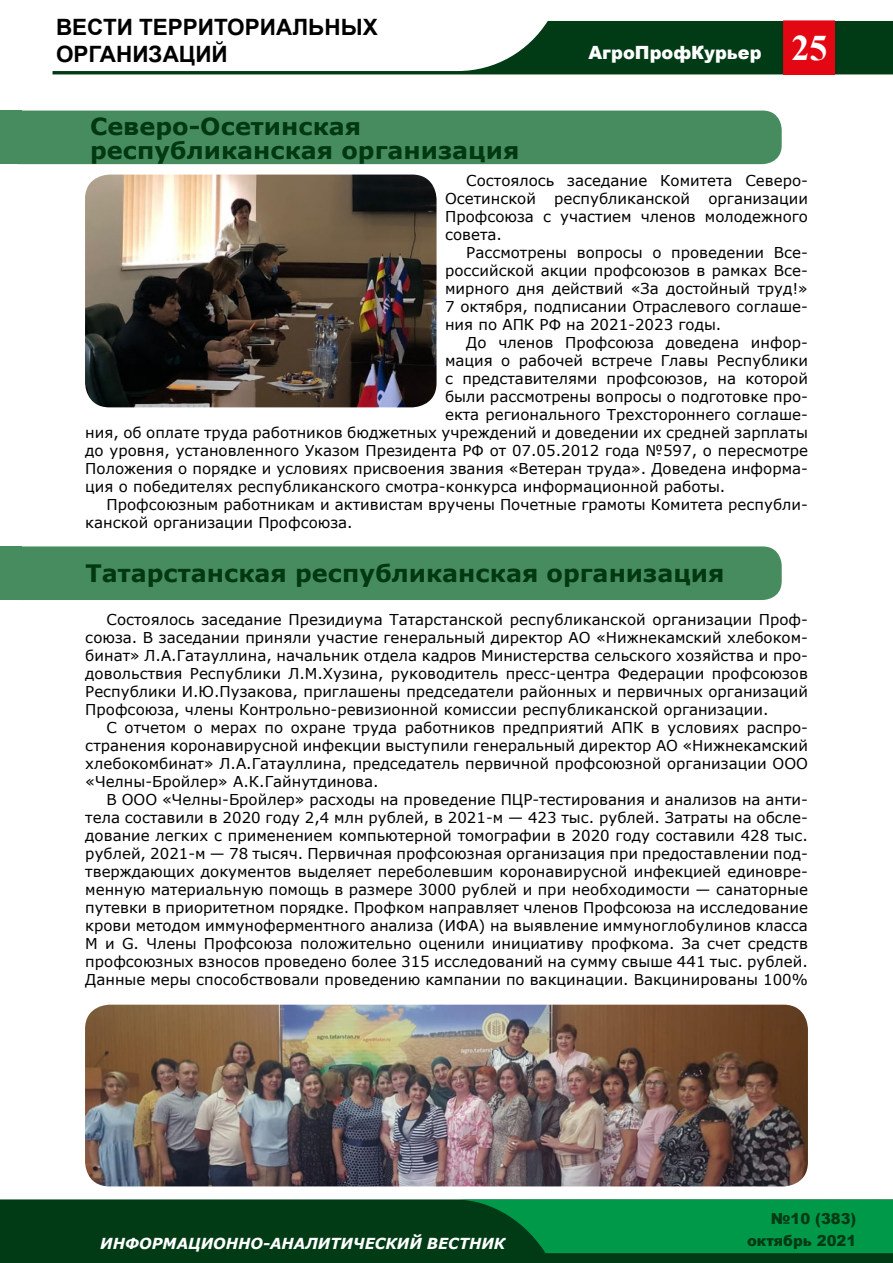
<style>
.page{position:relative;width:893px;height:1263px;background:#fff}
.page>*{position:absolute;margin:0;border:0;box-sizing:border-box;transform-origin:0 0}
.t1{font:700 36px "Times New Roman";color:#fff}
.t2{font:700 24px "Verdana";color:#003812}
.t3{font:700 23.55px/24px "Verdana";color:#003812}
.t4{font:700 22.5px/27px "Arial";color:#000}
.t5{font:900 18.15px "Arial";color:#fff}
.t6{font:italic 700 15.15px "Verdana";color:#fff}
.t7{font:900 15.15px/21.5px "Arial";color:#003b15;text-align:right}
.t8{font:15px/18px "Verdana";color:#000;text-align:justify}
</style>
<div class="page">
<svg style="left:53px;top:21px;width:840px;height:53px"></svg>
<div style="left:784px;top:21px;width:50px;height:53px;background:#e30613"></div>
<div style="left:783px;top:21px;width:52px;height:54px;border:1px solid #e30613"></div>
<div style="left:0;top:1199px;width:893px;height:64px;background:#003b15"></div>
<svg style="left:455px;top:1199px;width:438px;height:54px;background:#018b42"></svg>
<div style="left:0;top:111px;width:22px;height:53px;background:#478c5e"></div>
<div style="left:0;top:111px;width:782px;height:53px;background:#478c5e;border-radius:19px"></div>
<div style="left:0;top:546px;width:22px;height:54px;background:#478c5e"></div>
<div style="left:0;top:546px;width:782px;height:54px;background:#478c5e;border-radius:19px"></div>
<img style="left:85px;top:175px;width:352px;height:232px">
<img style="left:85px;top:1005px;width:723px;height:181px">
<h3 class="t4" style="left:56px;top:14px;width:323px">ВЕСТИ ТЕРРИТОРИАЛЬНЫХ<br>ОРГАНИЗАЦИЙ</h3>
<h3 class="t3" style="left:90px;top:113px;width:431px">Северо-Осетинская республиканская организация</h3>
<p class="t5" style="left:588px;top:39px;width:175px">АгроПрофКурьер</p>
<h1 class="t1" style="left:791px;top:22px;width:37px">25</h1>
<p class="t8" style="left:445px;top:171px;width:364px;text-indent:21px">Состоялось заседание Комитета Северо-Осетинской республиканской организации Профсоюза с участием членов молодежного совета.</p>
<p class="t8" style="left:445px;top:243px;width:364px;text-indent:21px">Рассмотрены вопросы о проведении Все&shy;российской акции профсоюзов в рамках Все&shy;мирного дня действий «За достойный труд!» 7 октября, подписании Отраслевого соглаше&shy;ния по АПК РФ на 2021-2023 годы.</p>
<p class="t8" style="left:466px;top:333px;width:343px">До членов Профсоюза доведена инфор-</p>
<p class="t8" style="left:445px;top:351px;width:364px">мация о рабочей встрече Главы Республики</p>
<p class="t8" style="left:445px;top:369px;width:364px">с представителями профсоюзов, на которой</p>
<p class="t8" style="left:445px;top:387px;width:364px">были рассмотрены вопросы о подготовке про-</p>
<p class="t8" style="left:445px;top:405px;width:364px">екта регионального Трехстороннего соглаше-</p>
<p class="t8" style="left:85px;top:423px;width:724px">ния, об оплате труда работников бюджетных учреждений и доведении их средней зарплаты</p>
<p class="t8" style="left:85px;top:441px;width:724px">до уровня, установленного Указом Президента РФ от 07.05.2012 года №597, о пересмотре</p>
<p class="t8" style="left:85px;top:459px;width:724px">Положения о порядке и условиях присвоения звания «Ветеран труда». Доведена информа-</p>
<p class="t8" style="left:85px;top:477px;width:642px">ция о победителях республиканского смотра-конкурса информационной работы.</p>
<p class="t8" style="left:107px;top:495px;width:703px">Профсоюзным работникам и активистам вручены Почетные грамоты Комитета республи-</p>
<p class="t8" style="left:85px;top:513px;width:269px">канской организации Профсоюза.</p>
<h2 class="t2" style="left:86px;top:557px;width:640px">Татарстанская республиканская организация</h2>
<p class="t8" style="left:85px;top:610px;width:724px;text-align:left;text-indent:21px">Состоялось заседание Президиума Татарстанской республиканской организации Проф&shy;союза. В заседании приняли участие генеральный директор АО «Нижнекамский хлебоком&shy;бинат» Л.А.Гатауллина, начальник отдела кадров Министерства сельского хозяйства и про&shy;довольствия Республики Л.М.Хузина, руководитель пресс-центра Федерации профсоюзов Республики И.Ю.Пузакова, приглашены председатели районных и первичных организаций Профсоюза, члены Контрольно-ревизионной комиссии республиканской организации.</p>
<p class="t8" style="left:85px;top:718px;width:724px;text-indent:21px">С отчетом о мерах по охране труда работников предприятий АПК в условиях распро&shy;странения коронавирусной инфекции выступили генеральный директор АО «Нижнекамский хлебокомбинат» Л.А.Гатауллина, председатель первичной профсоюзной организации ООО «Челны-Бройлер» А.К.Гайнутдинова.</p>
<p class="t8" style="left:85px;top:790px;width:724px;text-indent:21px">В ООО «Челны-Бройлер» расходы на проведение ПЦР-тестирования и анализов на анти&shy;тела составили в 2020 году 2,4 млн рублей, в 2021-м — 423 тыс. рублей. Затраты на обсле&shy;дование легких с применением компьютерной томографии в 2020 году составили 428 тыс. рублей, 2021-м — 78 тысяч. Первичная профсоюзная организация при предоставлении под&shy;тверждающих документов выделяет переболевшим коронавирусной инфекцией единовре&shy;менную материальную помощь в размере 3000 рублей и при необходимости — санаторные путевки в приоритетном порядке. Профком направляет членов Профсоюза на исследование крови методом иммуноферментного анализа (ИФА) на выявление иммуноглобулинов класса M и G. Члены Профсоюза положительно оценили инициативу профкома. За счет средств профсоюзных взносов проведено более 315 исследований на сумму свыше 441 тыс. рублей.<br>Данные меры способствовали проведению кампании по вакцинации. Вакцинированы 100%</p>
<p class="t6" style="left:100px;top:1233px;width:407px">ИНФОРМАЦИОННО-АНАЛИТИЧЕСКИЙ ВЕСТНИК</p>
<p class="t7" style="left:747px;top:1208px;width:111px">№10 (383) октябрь 2021</p>
</div>
